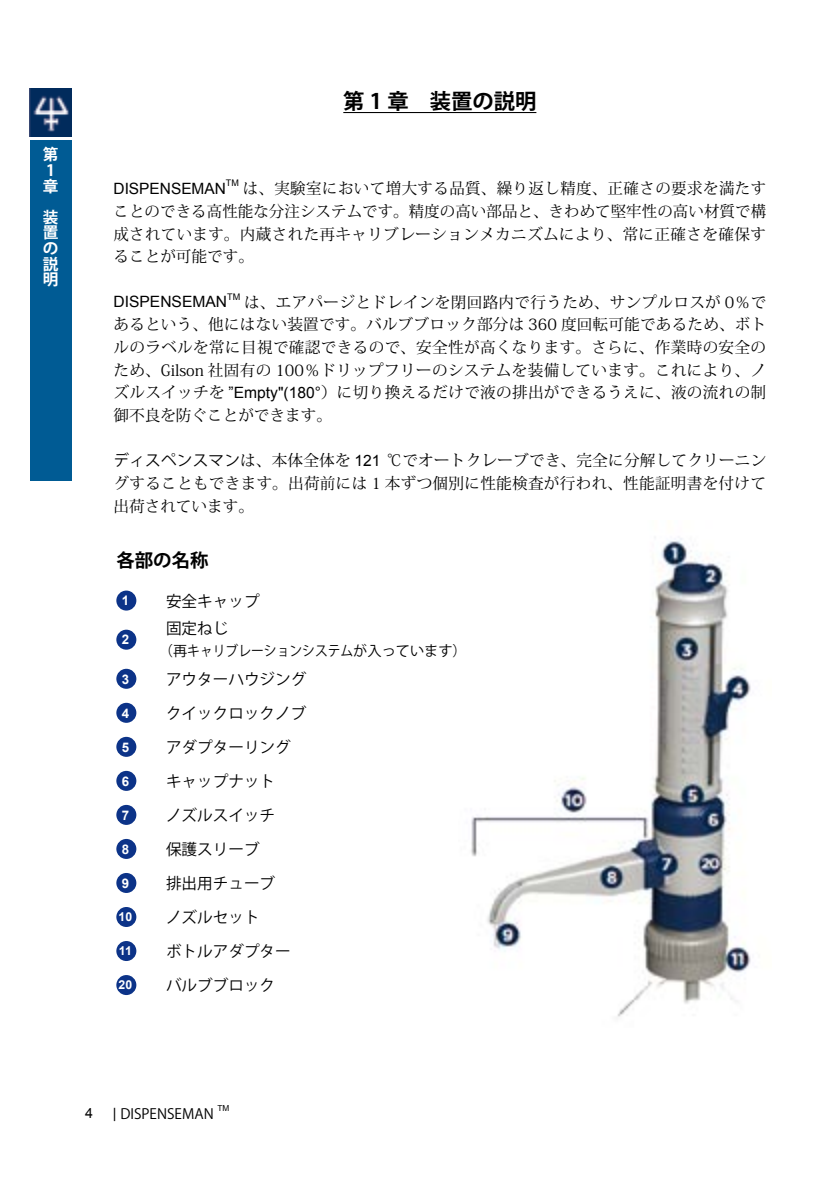
<style>
.page{position:relative;width:840px;height:1191px;background:#fff}
.page>*{position:absolute;margin:0;border:0;box-sizing:border-box;transform-origin:0 0}
.t1{font:700 21.2px "Koz Go Pro";color:#000}
.t2{font:700 18.4px "Koz Go Pro";color:#000}
.t3{font:15.6px/22.6px "Koz Min Pro";letter-spacing:.02em;color:#000;text-align:justify}
.t4{font:15.6px "Koz Go Pro";color:#000}
.t5{font:15.6px "Arial";color:#000}
.t6{font:700 15.6px/15.6px "Koz Go Pro";color:#fff}
.t7{font:14.2px "Koz Go Pro";color:#000}
.t8{font:14.2px "Arial";color:#000}
.t9{font:700 13.2px "Arial";color:#fff}
.t10{font:700 12.2px "Arial";color:#fff}
.t11{font:9px "Arial";color:#000}
.t12{font:8.2px "Arial";color:#000}
.s1{font-family:"Arial"}
.s2{font-family:"Koz Go Pro"}
</style>
<div class="page">
<div style="left:30px;top:140px;width:41px;height:340px;background:#005b94"></div>
<img style="left:29px;top:89px;width:43px;height:47px">
<hr style="left:343px;top:112px;width:193px;height:1px;background:#000">
<div style="left:116px;top:590px;width:20px;height:20px;background:#0c3388;border-radius:50%"></div>
<div style="left:116px;top:629px;width:20px;height:20px;background:#0c3388;border-radius:50%"></div>
<div style="left:116px;top:669px;width:20px;height:20px;background:#0c3388;border-radius:50%"></div>
<div style="left:116px;top:703px;width:20px;height:20px;background:#0c3388;border-radius:50%"></div>
<div style="left:116px;top:737px;width:20px;height:20px;background:#0c3388;border-radius:50%"></div>
<div style="left:116px;top:771px;width:20px;height:20px;background:#0c3388;border-radius:50%"></div>
<div style="left:116px;top:805px;width:20px;height:20px;background:#0c3388;border-radius:50%"></div>
<div style="left:116px;top:839px;width:20px;height:20px;background:#0c3388;border-radius:50%"></div>
<div style="left:116px;top:873px;width:20px;height:20px;background:#0c3388;border-radius:50%"></div>
<div style="left:116px;top:907px;width:20px;height:20px;background:#0c3388;border-radius:50%"></div>
<div style="left:116px;top:941px;width:20px;height:20px;background:#0c3388;border-radius:50%"></div>
<div style="left:116px;top:975px;width:20px;height:20px;background:#0c3388;border-radius:50%"></div>
<img style="left:471px;top:538px;width:280px;height:479px">
<p class="t6" style="left:43px;top:148px;width:17px">第<br>1章</p>
<p class="t6" style="left:43px;top:210px;width:17px;text-align:justify">装置の説明</p>
<h1 class="t1" style="left:343px;top:88px;width:194px">第 1 章　装置の説明</h1>
<p class="t5" style="left:113px;top:178px;width:114px">DISPENSEMAN</p>
<p class="t11" style="left:226px;top:177px;width:14px">TM</p>
<p class="t3" style="left:113px;top:177px;width:654px;text-indent:129px">は、実験室において増大する品質、繰り返し精度、正確さの要求を満たすことのできる高性能な分注システムです。精度の高い部品と、きわめて堅牢性の高い材質で構成されています。内蔵された再キャリブレーションメカニズムにより、常に正確さを確保することが可能です。</p>
<p class="t5" style="left:113px;top:291px;width:115px">DISPENSEMAN</p>
<p class="t11" style="left:227px;top:291px;width:15px">TM</p>
<p class="t3" style="left:113px;top:290px;width:654px;text-indent:131px">は、エアパージとドレインを閉回路内で行うため、サンプルロスが 0％であるという、他にはない装置です。バルブブロック部分は 360 度回転可能であるため、ボトルのラベルを常に目視で確認できるので、安全性が高くなります。さらに、作業時の安全のため、Gilson 社固有の 100％ドリップフリーのシステムを装備しています。これにより、ノズルスイッチを <span class="s1">”Empty"(180°</span>）に切り換えるだけで液の排出ができるうえに、液の流れの制御不良を防ぐことができます。</p>
<p class="t3" style="left:113px;top:449px;width:654px"><span class="s2">ディスペンスマン</span>は、本体全体を <span class="s1">121</span> ℃でオートクレーブでき、完全に分解してクリーニングすることもできます。出荷前には 1 本ずつ個別に性能検査が行われ、性能証明書を付けて出荷されています。</p>
<p class="t2" style="left:116px;top:548px;width:94px">各部の名称</p>
<p class="t9" style="left:122px;top:592px;width:9px">1</p>
<p class="t4" style="left:166px;top:590px;width:95px">安全キャップ</p>
<p class="t9" style="left:122px;top:631px;width:9px">2</p>
<p class="t4" style="left:166px;top:618px;width:64px">固定ねじ</p>
<p class="t7" style="left:159px;top:642px;width:316px">（再キャリブレーションシステムが入っています）　</p>
<p class="t9" style="left:122px;top:670px;width:9px">3</p>
<p class="t4" style="left:166px;top:669px;width:142px">アウターハウジング</p>
<p class="t9" style="left:122px;top:704px;width:9px">4</p>
<p class="t4" style="left:166px;top:703px;width:142px">クイックロックノブ</p>
<p class="t9" style="left:122px;top:738px;width:9px">5</p>
<p class="t4" style="left:166px;top:737px;width:126px">アダプターリング</p>
<p class="t9" style="left:122px;top:772px;width:9px">6</p>
<p class="t4" style="left:166px;top:771px;width:111px">キャップナット</p>
<p class="t9" style="left:122px;top:806px;width:9px">7</p>
<p class="t4" style="left:166px;top:805px;width:111px">ノズルスイッチ</p>
<p class="t9" style="left:122px;top:840px;width:9px">8</p>
<p class="t4" style="left:166px;top:839px;width:95px">保護スリーブ</p>
<p class="t9" style="left:122px;top:874px;width:9px">9</p>
<p class="t4" style="left:166px;top:873px;width:111px">排出用チューブ</p>
<p class="t10" style="left:118px;top:909px;width:15px">10</p>
<p class="t4" style="left:166px;top:907px;width:95px">ノズルセット</p>
<p class="t10" style="left:119px;top:943px;width:14px">11</p>
<p class="t4" style="left:166px;top:941px;width:126px">ボトルアダプター</p>
<p class="t10" style="left:118px;top:977px;width:15px">20</p>
<p class="t4" style="left:166px;top:975px;width:111px">バルブブロック</p>
<p class="t8" style="left:85px;top:1104px;width:9px">4</p>
<p class="t7" style="left:113px;top:1104px;width:102px"><span class="s1">|</span> DISPENSEMAN</p>
<p class="t12" style="left:217px;top:1103px;width:13px">TM</p>
</div>
